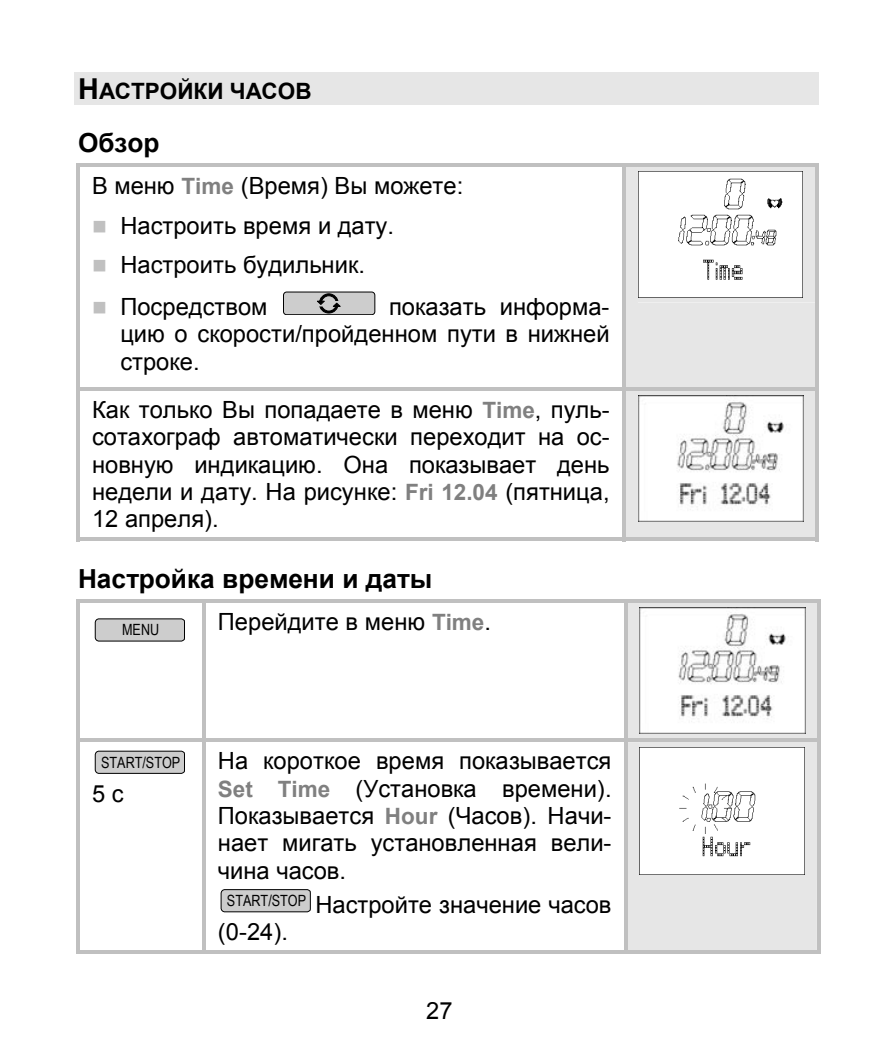
<style>
.page{position:relative;width:885px;height:1050px;background:#fff}
.page>*{position:absolute;margin:0;border:0;box-sizing:border-box;transform-origin:0 0}
.t1{font:700 26.25px "Arial";color:#000}
.t2{font:23.75px/27.2px "Arial";color:#000;text-align:justify}
.t3{font:700 22.5px "Arial";color:#000}
.t4{font:15.5px "Arial Narrow";color:#000}
.s1{font-size:28.75px}
.s2{font-weight:700;font-size:22.5px;color:#808080}
</style>
<div class="page">
<div style="left:74px;top:72px;width:745px;height:33px;background:#e6e6e6"></div>
<div style="left:284px;top:292px;width:91px;height:23px;background:#cdcdcd;border-radius:3px"></div>
<div style="left:283px;top:292px;width:92px;height:23px;border:1px solid #000;border-radius:3px"></div>
<div style="left:319px;top:294px;width:19px;height:19px;background:#000;border-radius:50%"></div>
<div style="left:319px;top:294px;width:20px;height:19px;border:1px solid #000;border-radius:50%"></div>
<div style="left:321px;top:296px;width:15px;height:15px;background:#cdcdcd;border-radius:50%"></div>
<div style="left:321px;top:296px;width:16px;height:15px;border:1px solid #000;border-radius:50%"></div>
<svg style="left:332px;top:301px;width:9px;height:6px"></svg>
<svg style="left:317px;top:300px;width:8px;height:6px"></svg>
<div style="left:626px;top:166px;width:189px;height:221px;background:#e6e6e6"></div>
<div style="left:638px;top:166px;width:177px;height:136px;background:#e6e6e6"></div>
<img style="left:638px;top:171px;width:165px;height:126px">
<hr style="left:76px;top:163px;width:743px;height:3px;background:#c0c0c0">
<hr style="left:76px;top:166px;width:4px;height:221px;background:#c0c0c0">
<hr style="left:622px;top:166px;width:4px;height:221px;background:#c0c0c0">
<hr style="left:815px;top:166px;width:4px;height:221px;background:#c0c0c0">
<hr style="left:76px;top:387px;width:743px;height:4px;background:#c0c0c0">
<hr style="left:76px;top:391px;width:4px;height:150px;background:#c0c0c0">
<hr style="left:76px;top:537px;width:546px;height:4px;background:#c0c0c0">
<hr style="left:622px;top:391px;width:4px;height:150px;background:#c0c0c0">
<svg style="left:626px;top:391px;width:193px;height:150px"></svg>
<svg style="left:95px;top:618px;width:90px;height:24px;background:#bababa"></svg>
<div style="left:628px;top:603px;width:12px;height:135px;background:#e6e6e6"></div>
<svg style="left:640px;top:603px;width:177px;height:135px;background:#d5d5d5"></svg>
<img style="left:640px;top:608px;width:165px;height:125px">
<hr style="left:76px;top:599px;width:745px;height:4px;background:#c0c0c0">
<hr style="left:76px;top:603px;width:4px;height:135px;background:#c0c0c0">
<hr style="left:202px;top:603px;width:3px;height:135px;background:#c0c0c0">
<hr style="left:624px;top:603px;width:4px;height:135px;background:#c0c0c0">
<hr style="left:817px;top:603px;width:4px;height:135px;background:#c0c0c0">
<svg style="left:95px;top:751px;width:90px;height:23px;background:#bababa"></svg>
<svg style="left:221px;top:889px;width:90px;height:24px;background:#bababa"></svg>
<div style="left:628px;top:742px;width:189px;height:208px;background:#e6e6e6"></div>
<div style="left:640px;top:742px;width:177px;height:138px;background:#e6e6e6"></div>
<div style="left:640px;top:747px;width:165px;height:127px;background:#fff"></div>
<hr style="left:76px;top:738px;width:745px;height:4px;background:#c0c0c0">
<hr style="left:76px;top:742px;width:4px;height:212px;background:#c0c0c0">
<hr style="left:76px;top:950px;width:126px;height:4px;background:#c0c0c0">
<hr style="left:202px;top:742px;width:3px;height:212px;background:#c0c0c0">
<hr style="left:205px;top:950px;width:419px;height:4px;background:#c0c0c0">
<hr style="left:624px;top:742px;width:4px;height:212px;background:#c0c0c0">
<hr style="left:628px;top:950px;width:189px;height:4px;background:#c0c0c0">
<hr style="left:817px;top:742px;width:4px;height:212px;background:#c0c0c0">
<p class="t3" style="left:78px;top:79px;width:235px"><span class="s1">Н</span>АСТРОЙКИ ЧАСОВ</p>
<p class="t1" style="left:78px;top:128px;width:83px">Обзор</p>
<p class="t2" style="left:120px;top:165px;width:344px;line-height:40.5px;text-align:left;text-indent:-28px">В меню <span class="s2">Time</span> (Время) Вы можете:<br>Настроить время и дату.<br>Настроить будильник.<br>Посредством</p>
<p class="t2" style="left:120px;top:293px;width:491px;text-indent:269px">показать информа&shy;цию о скорости/пройденном пути в нижней строке.</p>
<p class="t2" style="left:92px;top:396px;width:519px">Как только Вы попадаете в меню <span class="s2">Time</span>, пуль&shy;сотахограф автоматически переходит на ос&shy;новную индикацию. Она показывает день недели и дату. На рисунке: <span class="s2">Fri 12.04</span> (пятница, 12 апреля).</p>
<p class="t1" style="left:78px;top:565px;width:356px">Настройка времени и даты</p>
<p class="t4" style="left:122px;top:621px;width:39px">MENU</p>
<p class="t2" style="left:218px;top:608px;width:275px">Перейдите в меню <span class="s2">Time</span>.</p>
<p class="t4" style="left:101px;top:753px;width:81px">START/STOP</p>
<p class="t2" style="left:92px;top:780px;width:33px">5 c</p>
<p class="t2" style="left:218px;top:747px;width:395px">На короткое время показывается <span class="s2">Set Time</span> (Установка времени).<br>Показывается <span class="s2">Hour</span> (Часов). Начи&shy;нает мигать установленная вели&shy;чина часов.</p>
<p class="t2" style="left:218px;top:891px;width:395px;text-indent:9px"><sup>START/STOP</sup> Настройте значение часов (0-24).</p>
<p class="t2" style="left:426px;top:997px;width:28px">27</p>
</div>
